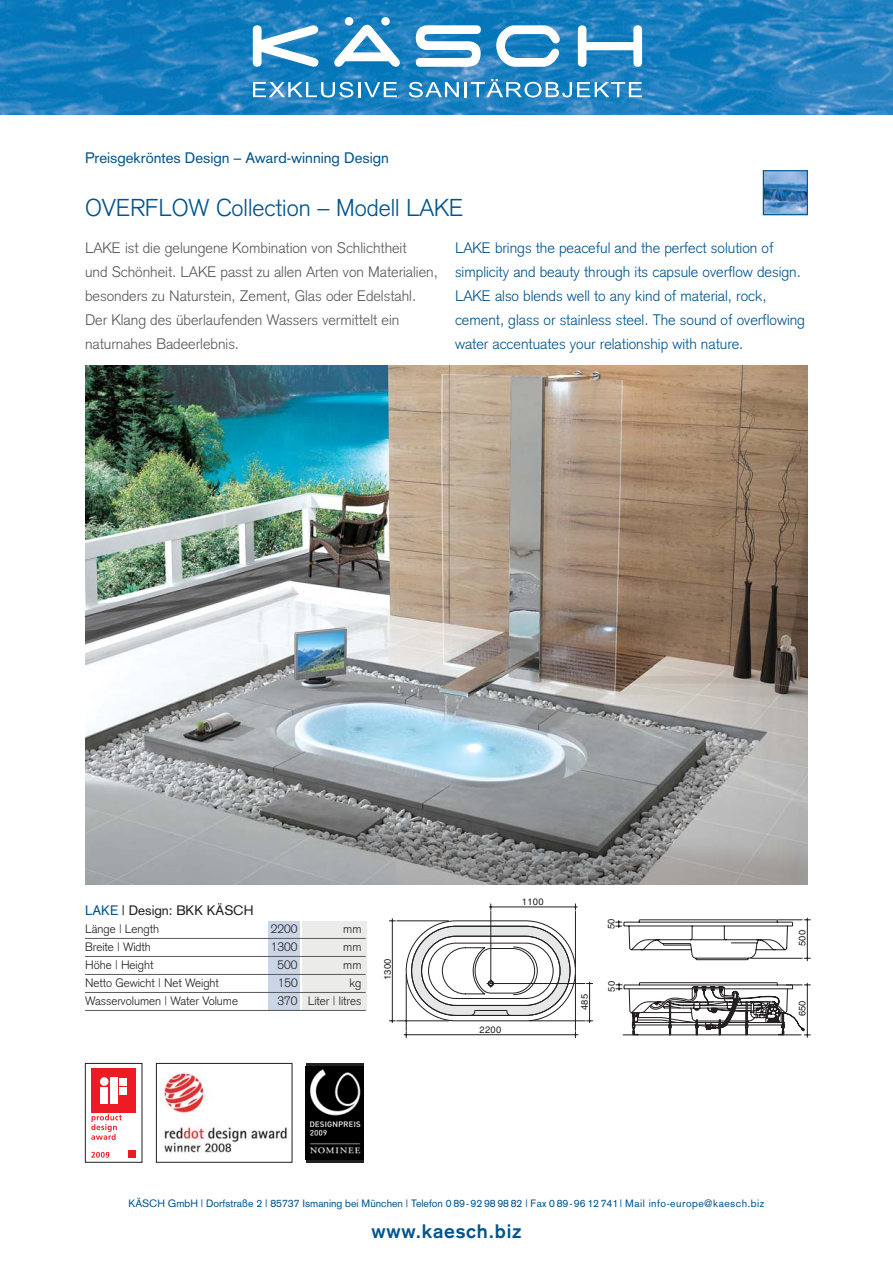
<style>
.page{position:relative;width:893px;height:1263px;background:#fff}
.page>*{position:absolute;margin:0;border:0;box-sizing:border-box;transform-origin:0 0}
.t1{font:300 24px "Akzidenz Grotesk";color:#00548e}
.t2{font:700 19.2px "Akzidenz Grotesk";letter-spacing:.045em;color:#00548e}
.t3{font:300 15px/24px "Akzidenz Grotesk";color:#00548e}
.t4{font:300 15px/24px "Akzidenz Grotesk";color:#58595b}
.t5{font:15px "Akzidenz Grotesk";color:#00548e}
.t6{font:13.5px "Akzidenz Grotesk";color:#231f20}
.t7{font:300 12px "Akzidenz Grotesk";color:#231f20}
.t8{font:10.5px "Akzidenz Grotesk";color:#00548e}
.t9{font:9.3px "Helvetica";letter-spacing:.03em;color:#231f20}
.s1{color:#00548e}
</style>
<div class="page">
<img style="left:0;top:0;width:893px;height:115px">
<svg style="left:578px;top:25px;width:64px;height:42px"></svg>
<svg style="left:253px;top:25px;width:66px;height:42px"></svg>
<svg style="left:334px;top:17px;width:66px;height:50px"></svg>
<svg style="left:416px;top:24px;width:65px;height:43px"></svg>
<svg style="left:496px;top:25px;width:64px;height:42px"></svg>
<svg style="left:253px;top:82px;width:100px;height:15px"></svg>
<hr style="left:358px;top:82px;width:3px;height:15px;background:#fff">
<svg style="left:364px;top:82px;width:33px;height:15px"></svg>
<svg style="left:409px;top:82px;width:50px;height:15px"></svg>
<hr style="left:464px;top:82px;width:3px;height:15px;background:#fff">
<svg style="left:471px;top:79px;width:171px;height:18px"></svg>
<img style="left:765px;top:172px;width:41px;height:41px">
<div style="left:763px;top:170px;width:45px;height:45px;border:1px solid #00548e"></div>
<img style="left:85px;top:366px;width:723px;height:518px">
<div style="left:306px;top:1063px;width:58px;height:99px;background:#231f20"></div>
<img style="left:306px;top:1066px;width:58px;height:94px">
<svg style="left:91px;top:1152px;width:18px;height:6px"></svg>
<svg style="left:91px;top:1114px;width:31px;height:26px"></svg>
<div style="left:128px;top:1150px;width:8px;height:7px;background:#ed1c24"></div>
<div style="left:91px;top:1068px;width:45px;height:45px;background:#ed1c24"></div>
<div style="left:101px;top:1087px;width:7px;height:17px;background:#fff"></div>
<div style="left:100px;top:1077px;width:9px;height:9px;background:#fff;border-radius:50%"></div>
<div style="left:119px;top:1078px;width:8px;height:7px;background:#fff"></div>
<div style="left:110px;top:1078px;width:7px;height:26px;background:#fff"></div>
<div style="left:119px;top:1087px;width:8px;height:7px;background:#fff"></div>
<div style="left:85px;top:1063px;width:57px;height:99px;border:1px solid #231f20"></div>
<img style="left:159px;top:1072px;width:129px;height:81px">
<div style="left:156px;top:1063px;width:136px;height:99px;border:1px solid #231f20"></div>
<div style="left:268px;top:921px;width:32px;height:89px;background:#cad5e7"></div>
<div style="left:302px;top:921px;width:65px;height:89px;background:#ebecea"></div>
<hr style="left:85px;top:938px;width:281px;height:1px;background:#58595b">
<hr style="left:85px;top:956px;width:281px;height:1px;background:#58595b">
<hr style="left:85px;top:974px;width:281px;height:1px;background:#58595b">
<hr style="left:85px;top:992px;width:281px;height:1px;background:#58595b">
<hr style="left:85px;top:1010px;width:281px;height:1px;background:#58595b">
<hr style="left:491px;top:983px;width:94px;height:1px;background:#231f20">
<hr style="left:397px;top:1020px;width:51px;height:1px;background:#231f20">
<hr style="left:397px;top:920px;width:51px;height:1px;background:#231f20">
<hr style="left:406px;top:975px;width:1px;height:55px;background:#231f20">
<hr style="left:575px;top:975px;width:1px;height:55px;background:#231f20">
<hr style="left:529px;top:1020px;width:56px;height:1px;background:#231f20">
<hr style="left:491px;top:911px;width:1px;height:72px;background:#231f20">
<hr style="left:575px;top:911px;width:1px;height:56px;background:#231f20">
<hr style="left:392px;top:919px;width:1px;height:103px;background:#231f20">
<hr style="left:589px;top:982px;width:1px;height:41px;background:#231f20">
<hr style="left:404px;top:1034px;width:174px;height:1px;background:#231f20">
<hr style="left:489px;top:907px;width:88px;height:1px;background:#231f20">
<div style="left:406px;top:920px;width:170px;height:101px;border:1px solid #231f20;border-radius:50px"></div>
<svg style="left:411px;top:925px;width:160px;height:91px"></svg>
<svg style="left:586px;top:1020px;width:7px;height:2px"></svg>
<hr style="left:807px;top:918px;width:1px;height:43px;background:#231f20">
<svg style="left:616px;top:919px;width:194px;height:41px"></svg>
<hr style="left:807px;top:983px;width:1px;height:54px;background:#231f20">
<svg style="left:616px;top:982px;width:194px;height:54px"></svg>
<p class="t5" style="left:85px;top:152px;width:305px">Preisgekröntes Design – Award-winning Design</p>
<h1 class="t1" style="left:85px;top:198px;width:380px">OVERFLOW Collection – Modell LAKE</h1>
<p class="t4" style="left:85px;top:238px;width:354px">LAKE ist die gelungene Kombination von Schlichtheit<br>und Schönheit. LAKE passt zu allen Arten von Materialien, besonders zu Naturstein, Zement, Glas oder Edelstahl.<br>Der Klang des überlaufenden Wassers vermittelt ein naturnahes Badeerlebnis.</p>
<p class="t3" style="left:455px;top:238px;width:352px">LAKE brings the peaceful and the perfect solution of simplicity and beauty through its capsule overflow design.<br>LAKE also blends well to any kind of material, rock, cement, glass or stainless steel. The sound of overflowing water accentuates your relationship with nature.</p>
<p class="t6" style="left:85px;top:906px;width:170px"><span class="s1">LAKE</span> | Design: BKK KÄSCH</p>
<p class="t7" style="left:85px;top:925px;width:76px">Länge | Length</p>
<p class="t7" style="left:271px;top:925px;width:28px">2200</p>
<p class="t7" style="left:343px;top:925px;width:20px">mm</p>
<p class="t7" style="left:85px;top:943px;width:67px">Breite | Width</p>
<p class="t7" style="left:271px;top:943px;width:28px">1300</p>
<p class="t7" style="left:343px;top:943px;width:20px">mm</p>
<p class="t7" style="left:85px;top:961px;width:70px">Höhe | Height</p>
<p class="t7" style="left:278px;top:961px;width:22px">500</p>
<p class="t7" style="left:343px;top:961px;width:20px">mm</p>
<p class="t7" style="left:85px;top:979px;width:135px">Netto Gewicht | Net Weight</p>
<p class="t7" style="left:278px;top:979px;width:22px">150</p>
<p class="t7" style="left:349px;top:979px;width:13px">kg</p>
<p class="t7" style="left:85px;top:997px;width:154px">Wasservolumen | Water Volume</p>
<p class="t7" style="left:278px;top:997px;width:85px">370 Liter | litres</p>
<p class="t9" style="left:384px;top:980px;width:23px;rotate:-90deg">1300</p>
<p class="t9" style="left:522px;top:898px;width:23px">1100</p>
<p class="t9" style="left:480px;top:1026px;width:23px">2200</p>
<p class="t9" style="left:608px;top:929px;width:12px;rotate:-90deg">50</p>
<p class="t9" style="left:581px;top:1010px;width:18px;rotate:-90deg">485</p>
<p class="t9" style="left:608px;top:992px;width:12px;rotate:-90deg">50</p>
<p class="t9" style="left:799px;top:946px;width:18px;rotate:-90deg">500</p>
<p class="t9" style="left:799px;top:1016px;width:18px;rotate:-90deg">650</p>
<p class="t8" style="left:129px;top:1199px;width:637px">KÄSCH GmbH | Dorfstraße 2 | 85737 Ismaning bei München | Telefon 0 89-92 98 98 82 | Fax 0 89-96 12 741 | Mail info-europe@kaesch.biz</p>
<p class="t2" style="left:371px;top:1224px;width:152px">www.kaesch.biz</p>
</div>
